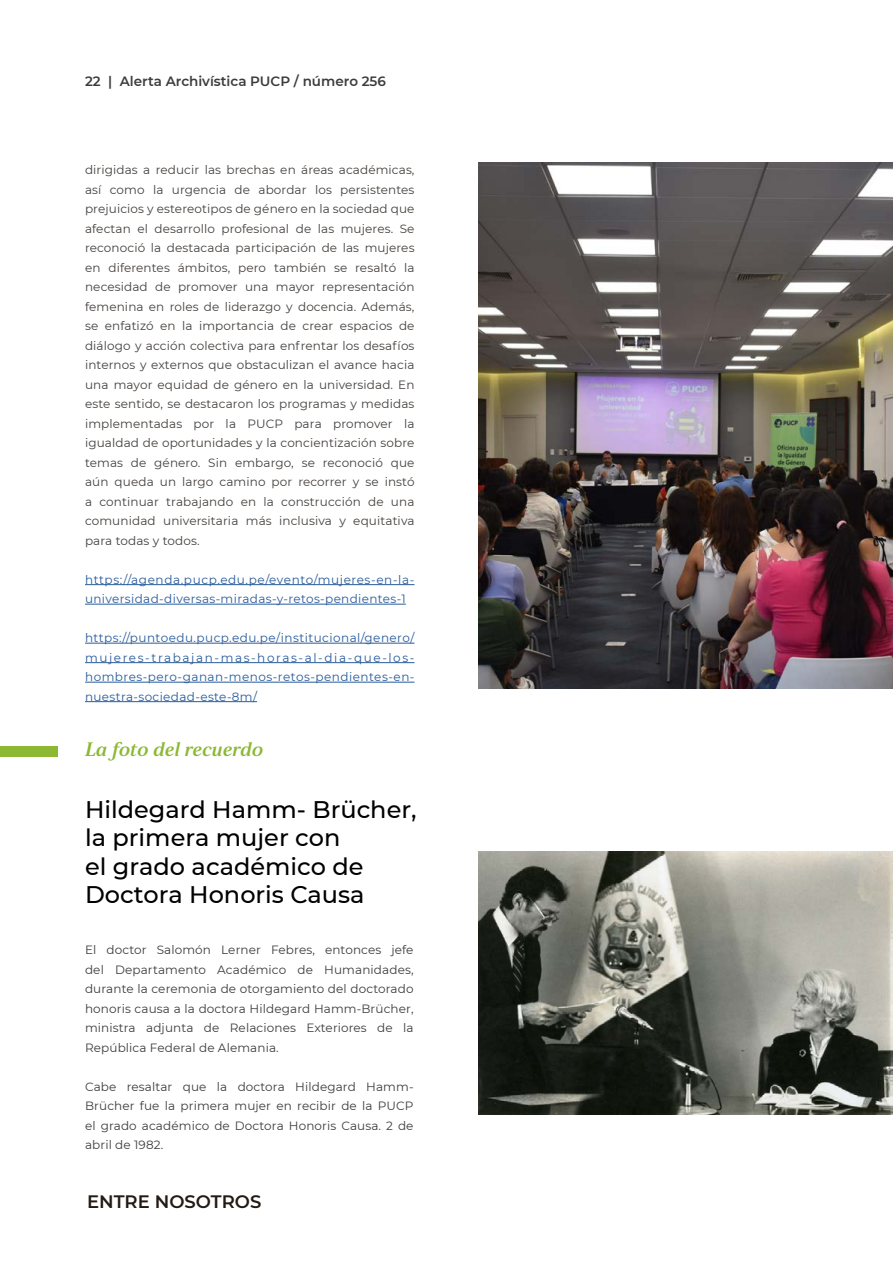
<style>
.page{position:relative;width:893px;height:1263px;background:#fff}
.page>*{position:absolute;margin:0;border:0;box-sizing:border-box;transform-origin:0 0}
.t1{font:500 24px/28.5px "Montserrat";color:#000}
.t2{font:19.5px "Strato Pro Demi Bold It";color:#8cb833}
.t3{font:600 18px "Montserrat";color:#221b15}
.t4{font:600 13.5px "Montserrat";color:#3c3c3b}
.t5{font:12px/19.5px "Montserrat";letter-spacing:.01em;color:#44403d;text-align:justify}
.t6{font:12px/19.5px "Montserrat";letter-spacing:.01em;color:#3c3c3b;text-align:justify}
.t7{font:12px/19.5px "Montserrat";letter-spacing:.03em;color:#275b9b}
</style>
<div class="page">
<img style="left:478px;top:163px;width:415px;height:526px">
<div style="left:0;top:747px;width:57px;height:10px;background:#8cb833"></div>
<img style="left:478px;top:852px;width:415px;height:262px">
<hr style="left:85px;top:584px;width:329px;height:1px;background:#275b9b">
<hr style="left:85px;top:604px;width:321px;height:1px;background:#275b9b">
<hr style="left:85px;top:643px;width:329px;height:1px;background:#275b9b">
<hr style="left:85px;top:662px;width:329px;height:1px;background:#275b9b">
<hr style="left:85px;top:682px;width:329px;height:1px;background:#275b9b">
<hr style="left:85px;top:701px;width:172px;height:1px;background:#275b9b">
<p class="t4" style="left:85px;top:71px;width:302px">22 | Alerta Archivística PUCP / número 256</p>
<p class="t5" style="left:85px;top:160px;width:331px">dirigidas a reducir las brechas en áreas académicas, así como la urgencia de abordar los persistentes prejuicios y estereotipos de género en la sociedad que afectan el desarrollo profesional de las mujeres. Se reconoció la destacada participación de las mujeres en diferentes ámbitos, pero también se resaltó la necesidad de promover una mayor representación femenina en roles de liderazgo y docencia. Además, se enfatizó en la importancia de crear espacios de diálogo y acción colectiva para enfrentar los desafíos internos y externos que obstaculizan el avance hacia una mayor equidad de género en la universidad. En este sentido, se destacaron los programas y medidas implementadas por la PUCP para promover la igualdad de oportunidades y la concientización sobre temas de género. Sin embargo, se reconoció que aún queda un largo camino por recorrer y se instó a continuar trabajando en la construcción de una comunidad universitaria más inclusiva y equitativa para todas y todos.</p>
<p class="t7" style="left:85px;top:569px;width:331px">https://agenda.pucp.edu.pe/evento/mujeres-en-la&shy;universidad-diversas-miradas-y-retos-pendientes-1</p>
<p class="t7" style="left:85px;top:628px;width:331px;text-align:justify">https://puntoedu.pucp.edu.pe/institucional/genero/ mujeres-trabajan-mas-horas-al-dia-que-los&shy;hombres-pero-ganan-menos-retos-pendientes-en&shy;nuestra-sociedad-este-8m/</p>
<h2 class="t2" style="left:85px;top:737px;width:180px">La foto del recuerdo</h2>
<h1 class="t1" style="left:85px;top:794px;width:333px">Hildegard Hamm- Brücher, la primera mujer con<br>el grado académico de<br>Doctora Honoris Causa</h1>
<p class="t6" style="left:85px;top:940px;width:330px">El doctor Salomón Lerner Febres, entonces jefe del Departamento Académico de Humanidades, durante la ceremonia de otorgamiento del doctorado honoris causa a la doctora Hildegard Hamm-Brücher, ministra adjunta de Relaciones Exteriores de la República Federal de Alemania.</p>
<p class="t6" style="left:85px;top:1076px;width:330px">Cabe resaltar que la doctora Hildegard Hamm-Brücher fue la primera mujer en recibir de la PUCP el grado académico de Doctora Honoris Causa. 2 de abril de 1982.</p>
<h3 class="t3" style="left:87px;top:1188px;width:176px">ENTRE NOSOTROS</h3>
</div>
